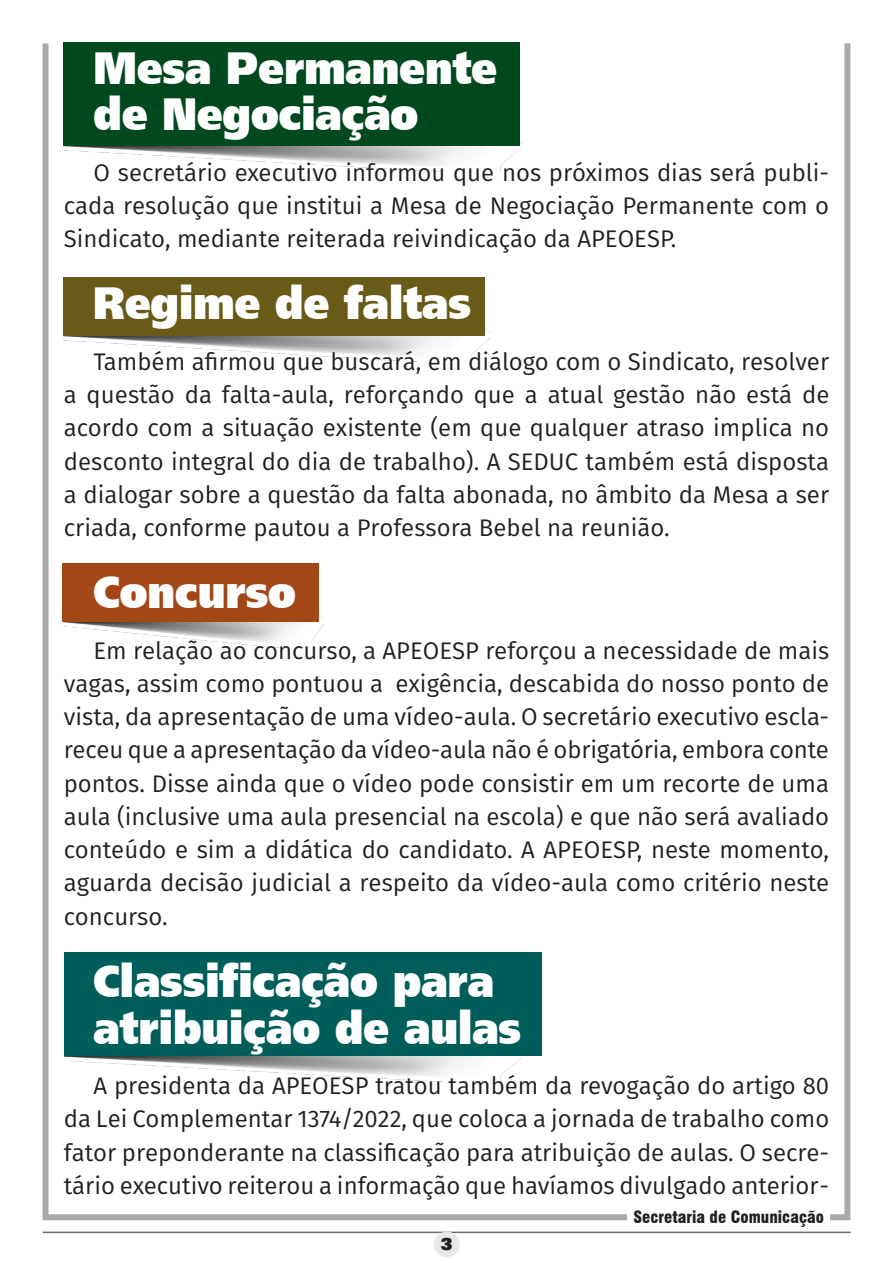
<style>
.page{position:relative;width:893px;height:1263px;background:#fff}
.page>*{position:absolute;margin:0;border:0;box-sizing:border-box;transform-origin:0 0}
.Subtítulo_2{font:900 45px/46.8px "Palma Black S Si Extra";color:#fff;scale:.9 1}
.Corpo_do_texto{font:24px/33.3px "Fira Sans";color:#231f20;text-align:justify}
.t1{font:700 18px "U001 DOT Ultr";color:#231f20}
.t2{font:900 condensed 16.5px "Swiss 721 BT";color:#231f20}
</style>
<div class="page">
<div style="left:43px;top:40px;width:807px;height:1180px;border:6px solid #a8a9ad"></div>
<hr style="left:43px;top:1231px;width:808px;height:2px;background:#6c6d70">
<div style="left:434px;top:1231px;width:26px;height:26px;background:#e6e7e9;border-radius:50%"></div>
<div style="left:628px;top:1209px;width:202px;height:18px;background:#fff"></div>
<img style="left:64px;top:1056px;width:458px;height:26px">
<div style="left:64px;top:952px;width:477px;height:104px;background:#005e5a"></div>
<img style="left:63px;top:614px;width:260px;height:33px">
<div style="left:62px;top:563px;width:257px;height:58px;background:#a34719"></div>
<img style="left:64px;top:142px;width:458px;height:29px">
<div style="left:64px;top:42px;width:456px;height:104px;background:#00491f"></div>
<img style="left:63px;top:311px;width:427px;height:50px">
<div style="left:64px;top:277px;width:421px;height:58px;background:#685a17"></div>
<p class="Subtítulo_2" style="left:94px;top:44px;width:450px">Mesa Permanente de Negociação</p>
<p class="Corpo_do_texto" style="left:64px;top:155px;width:767px;text-indent:30px">O secretário executivo informou que nos próximos dias será publi&shy;cada resolução que institui a Mesa de Negociação Permanente com o Sindicato, mediante reiterada reivindicação da APEOESP.</p>
<p class="Subtítulo_2" style="left:94px;top:280px;width:421px">Regime de faltas</p>
<p class="Corpo_do_texto" style="left:64px;top:344px;width:767px;text-indent:30px">Também afirmou que buscará, em diálogo com o Sindicato, resolver a questão da falta-aula, reforçando que a atual gestão não está de acordo com a situação existente (em que qualquer atraso implica no desconto integral do dia de trabalho). A SEDUC também está disposta a dialogar sobre a questão da falta abonada, no âmbito da Mesa a ser criada, conforme pautou a Professora Bebel na reunião.</p>
<p class="Subtítulo_2" style="left:94px;top:568px;width:226px">Concurso</p>
<p class="Corpo_do_texto" style="left:64px;top:633px;width:767px;text-indent:30px">Em relação ao concurso, a APEOESP reforçou a necessidade de mais vagas, assim como pontuou a exigência, descabida do nosso ponto de vista, da apresentação de uma vídeo-aula. O secretário executivo escla&shy;receu que a apresentação da vídeo-aula não é obrigatória, embora conte pontos. Disse ainda que o vídeo pode consistir em um recorte de uma aula (inclusive uma aula presencial na escola) e que não será avaliado conteúdo e sim a didática do candidato. A APEOESP, neste momento, aguarda decisão judicial a respeito da vídeo-aula como critério neste concurso.</p>
<p class="Subtítulo_2" style="left:94px;top:957px;width:477px">Classificação para atribuição de aulas</p>
<p class="Corpo_do_texto" style="left:64px;top:1068px;width:767px;text-indent:30px">A presidenta da APEOESP tratou também da revogação do artigo 80 da Lei Complementar 1374/2022, que coloca a jornada de trabalho como fator preponderante na classificação para atribuição de aulas. O secre&shy;tário executivo reiterou a informação que havíamos divulgado anterior-</p>
<p class="t1" style="left:441px;top:1233px;width:13px">3</p>
<p class="t2" style="left:633px;top:1207px;width:192px">Secretaria de Comunicação</p>
</div>
